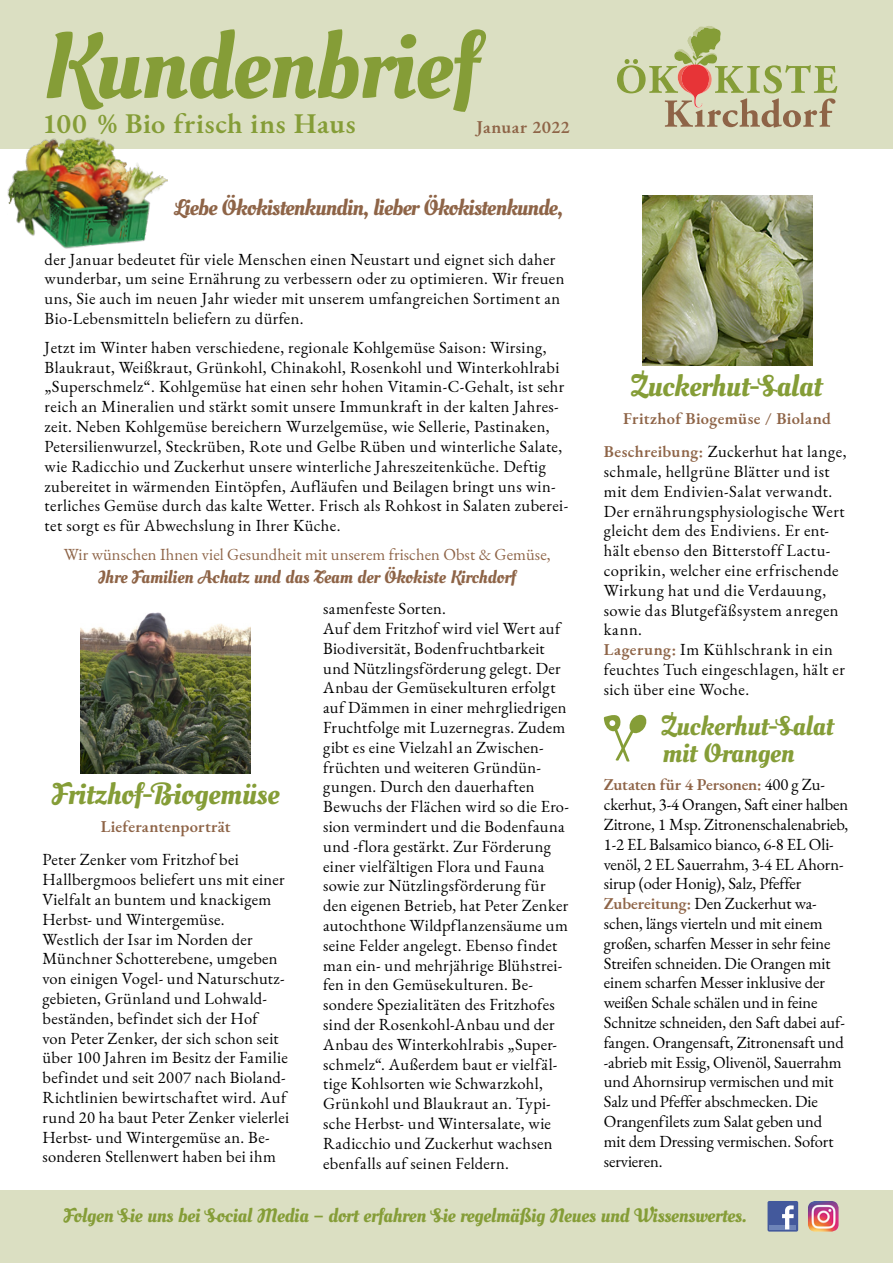
<style>
.page{position:relative;width:893px;height:1263px;background:#fff}
.page>*{position:absolute;margin:0;border:0;box-sizing:border-box;transform-origin:0 0}
.t1{font:93px "Oleo Script Swash Caps";letter-spacing:-.01em;color:#859d37}
.t2{font:30px "Oleo Script Swash Caps";letter-spacing:-.005em;color:#859d37}
.t3{font:600 28.5px "EB Garamond";letter-spacing:.02em;color:#859d37}
.t4{font:27px/27px "Oleo Script Swash Caps";letter-spacing:-.005em;color:#859d37}
.t5{font:22.5px "Oleo Script Swash Caps";letter-spacing:-.03em;color:#8e6447}
.t6{font:19.5px "Oleo Script Swash Caps";letter-spacing:-.01em;color:#859d37}
.t7{font:18px "Oleo Script Swash Caps";letter-spacing:-.005em;color:#8e6447}
.t8{font:600 18px "EB Garamond";letter-spacing:.02em;color:#8e6447}
.t9{font:16.5px/19.8px "EB Garamond";letter-spacing:.02em;color:#000}
.t10{font:16.5px/19.8px "EB Garamond";letter-spacing:-.005em;color:#000}
.t11{font:600 16.5px/33px "EB Garamond";letter-spacing:.015em;color:#8e6447;text-align:center}
.t12{font:16.5px "EB Garamond";letter-spacing:.005em;color:#8e6447}
.s1{font-weight:400;color:#000}
.s2{font-weight:600;color:#8e6447}
</style>
<div class="page">
<div style="left:0;top:0;width:893px;height:149px;background:#dbdfc2"></div>
<svg style="left:617px;top:26px;width:220px;height:102px"></svg>
<img style="left:7px;top:137px;width:161px;height:112px">
<div style="left:0;top:1191px;width:893px;height:72px;background:#dbdfc2"></div>
<div style="left:767px;top:1201px;width:31px;height:30px;background:#43599c;border-radius:2px"></div>
<hr style="left:770px;top:1225px;width:26px;height:4px;background:#6e84b8">
<svg style="left:782px;top:1205px;width:12px;height:24px"></svg>
<img style="left:808px;top:1201px;width:30px;height:30px">
<img style="left:81px;top:612px;width:170px;height:162px">
<svg style="left:603px;top:714px;width:44px;height:48px"></svg>
<img style="left:642px;top:196px;width:170px;height:170px">
<h1 class="t1" style="left:43px;top:10px;width:438px">Kundenbrief</h1>
<h3 class="t3" style="left:43px;top:104px;width:315px">100 % Bio frisch ins Haus</h3>
<p class="t8" style="left:477px;top:115px;width:95px">Januar 2022</p>
<h3 class="t5" style="left:174px;top:194px;width:390px">Liebe Ökokistenkundin, lieber Ökokistenkunde,</h3>
<p class="t9" style="left:45px;top:249px;width:521px">der Januar bedeutet für viele Menschen einen Neustart und eignet sich daher wunderbar, um seine Ernährung zu verbessern oder zu optimieren. Wir freuen uns, Sie auch im neuen Jahr wieder mit unserem umfangreichen Sortiment an Bio-Lebensmitteln beliefern zu dürfen.</p>
<p class="t9" style="left:45px;top:337px;width:525px">Jetzt im Winter haben verschiedene, regionale Kohlgemüse Saison: Wirsing, Blaukraut, Weißkraut, Grünkohl, Chinakohl, Rosenkohl und Winterkohlrabi „Superschmelz“. Kohlgemüse hat einen sehr hohen Vitamin-C-Gehalt, ist sehr reich an Mineralien und stärkt somit unsere Immunkraft in der kalten Jahres&shy;zeit. Neben Kohlgemüse bereichern Wurzelgemüse, wie Sellerie, Pastinaken, Petersilienwurzel, Steckrüben, Rote und Gelbe Rüben und winterliche Salate, wie Radicchio und Zuckerhut unsere winterliche Jahreszeitenküche. Deftig zubereitet in wärmenden Eintöpfen, Aufläufen und Beilagen bringt uns win&shy;terliches Gemüse durch das kalte Wetter. Frisch als Rohkost in Salaten zuberei&shy;tet sorgt es für Abwechslung in Ihrer Küche.</p>
<p class="t12" style="left:64px;top:544px;width:488px">Wir wünschen Ihnen viel Gesundheit mit unserem frischen Obst &amp; Gemüse,</p>
<p class="t7" style="left:98px;top:566px;width:420px">Ihre Familien Achatz und das Team der Ökokiste Kirchdorf</p>
<h2 class="t2" style="left:52px;top:776px;width:229px">Fritzhof-Biogemüse</h2>
<p class="t11" style="left:101px;top:810px;width:131px">Lieferantenporträt</p>
<p class="t9" style="left:43px;top:850px;width:248px">Peter Zenker vom Fritzhof bei Hallbergmoos beliefert uns mit einer Vielfalt an buntem und knackigem Herbst- und Wintergemüse.<br>Westlich der Isar im Norden der Münchner Schotterebene, umgeben von einigen Vogel- und Naturschutz&shy;gebieten, Grünland und Lohwald&shy;beständen, befindet sich der Hof<br>von Peter Zenker, der sich schon seit über 100 Jahren im Besitz der Familie befindet und seit 2007 nach Bioland-Richtlinien bewirtschaftet wird. Auf rund 20 ha baut Peter Zenker vielerlei Herbst- und Wintergemüse an. Be&shy;sonderen Stellenwert haben bei ihm</p>
<p class="t9" style="left:323px;top:599px;width:247px">samenfeste Sorten.<br>Auf dem Fritzhof wird viel Wert auf Biodiversität, Bodenfruchtbarkeit und Nützlingsförderung gelegt. Der Anbau der Gemüsekulturen erfolgt auf Dämmen in einer mehrgliedrigen Fruchtfolge mit Luzernegras. Zudem gibt es eine Vielzahl an Zwischen&shy;früchten und weiteren Gründün&shy;gungen. Durch den dauerhaften Bewuchs der Flächen wird so die Ero&shy;sion vermindert und die Bodenfauna und -flora gestärkt. Zur Förderung einer vielfältigen Flora und Fauna sowie zur Nützlingsförderung für den eigenen Betrieb, hat Peter Zenker autochthone Wildpflanzensäume um seine Felder angelegt. Ebenso findet man ein- und mehrjährige Blühstrei&shy;fen in den Gemüsekulturen. Be&shy;sondere Spezialitäten des Fritzhofes sind der Rosenkohl-Anbau und der Anbau des Winterkohlrabis „Super&shy;schmelz“. Außerdem baut er vielfäl&shy;tige Kohlsorten wie Schwarzkohl, Grünkohl und Blaukraut an. Typi&shy;sche Herbst- und Wintersalate, wie Radicchio und Zuckerhut wachsen ebenfalls auf seinen Feldern.</p>
<h2 class="t2" style="left:632px;top:368px;width:192px">Zuckerhut-Salat</h2>
<p class="t11" style="left:604px;top:402px;width:244px">Fritzhof Biogemüse / Bioland<br>Beschreibung: <span class="s1">Zuckerhut hat lange,</span></p>
<p class="t9" style="left:604px;top:462px;width:242px">schmale, hellgrüne Blätter und ist mit dem Endivien-Salat verwandt.<br>Der ernährungsphysiologische Wert gleicht dem des Endiviens. Er ent&shy;hält ebenso den Bitterstoff Lactu&shy;coprikin, welcher eine erfrischende<br>Wirkung hat und die Verdauung, sowie das Blutgefäßsystem anregen kann.<br><span class="s2">Lagerung:</span> Im Kühlschrank in ein feuchtes Tuch eingeschlagen, hält er sich über eine Woche.</p>
<h3 class="t4" style="left:662px;top:713px;width:173px">Zuckerhut-Salat mit Orangen</h3>
<p class="t10" style="left:604px;top:775px;width:246px"><span class="s2">Zutaten für 4 Personen:</span> 400 g Zu&shy;ckerhut, 3-4 Orangen, Saft einer halben Zitrone, 1 Msp. Zitronenschalenabrieb, 1-2 EL Balsamico bianco, 6-8 EL Oli&shy;venöl, 2 EL Sauerrahm, 3-4 EL Ahorn&shy;sirup (oder Honig), Salz, Pfeffer <span class="s2">Zubereitung:</span> Den Zuckerhut wa&shy;schen, längs vierteln und mit einem großen, scharfen Messer in sehr feine Streifen schneiden. Die Orangen mit einem scharfen Messer inklusive der weißen Schale schälen und in feine Schnitze schneiden, den Saft dabei auf&shy;fangen. Orangensaft, Zitronensaft und -abrieb mit Essig, Olivenöl, Sauerrahm und Ahornsirup vermischen und mit Salz und Pfeffer abschmecken. Die Orangenfilets zum Salat geben und<br>mit dem Dressing vermischen. Sofort servieren.</p>
<p class="t6" style="left:64px;top:1204px;width:684px">Folgen Sie uns bei Social Media – dort erfahren Sie regelmäßig Neues und Wissenswertes.</p>
</div>
